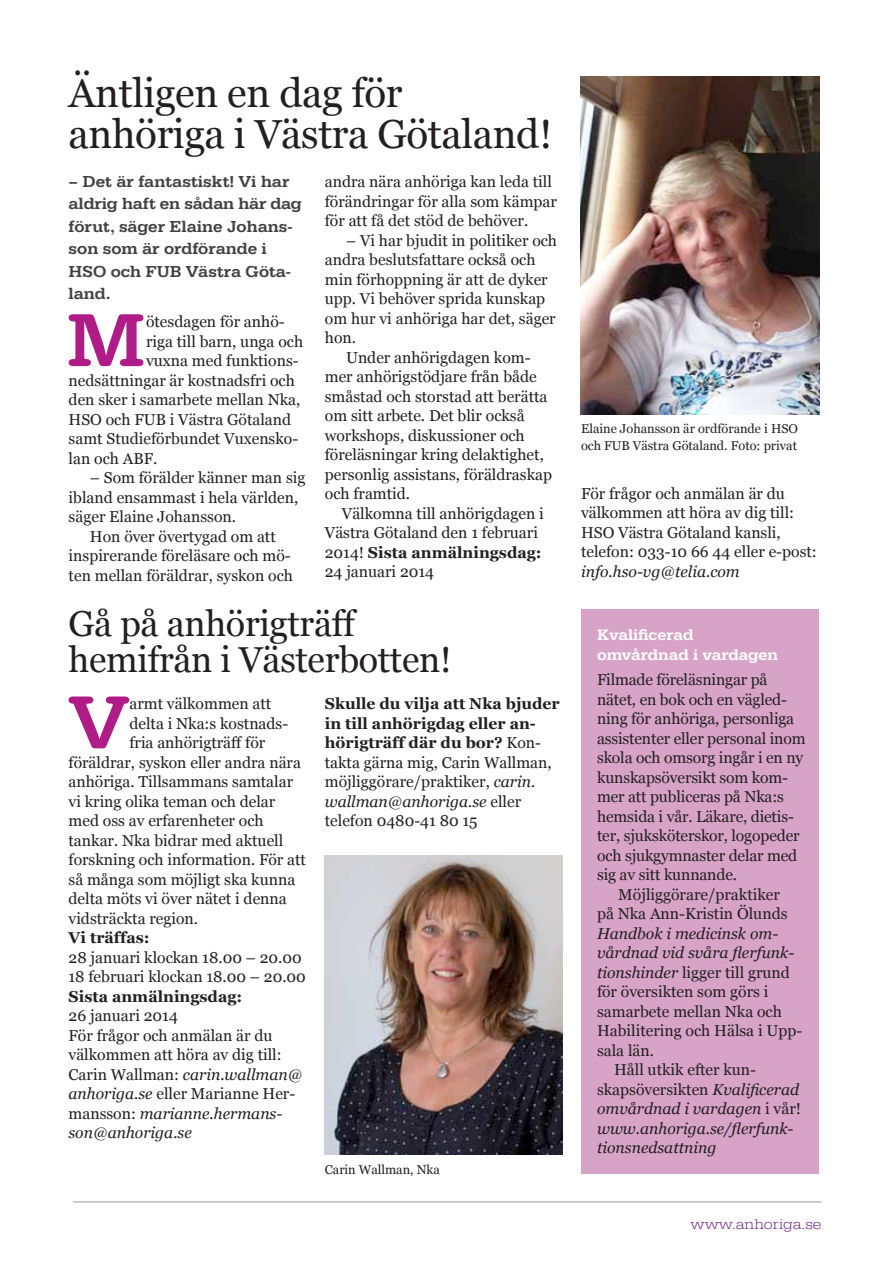
<style>
.page{position:relative;width:893px;height:1263px;background:#fff}
.page>*{position:absolute;margin:0;border:0;box-sizing:border-box;transform-origin:0 0}
.t1{font:500 77.7px "Typewriter URW Wid";color:#b01c87}
.t2{font:40.5px/40.5px "Georgia";letter-spacing:-.01em;color:#231f20}
.t3{font:36px/36px "Georgia";letter-spacing:-.01em;color:#231f20}
.t4{font:500 16.5px/22.5px "Typewriter URW Wid";color:#414142}
.t5{font:15.75px/19.5px "Georgia";color:#231f20}
.t6{font:italic 15.75px "Georgia";color:#231f20}
.t7{font:700 15.75px "Georgia";color:#231f20}
.t8{font:500 15.75px/19.5px "Typewriter URW Wid";color:#fff}
.t9{font:300 15px "Typewriter URW Ext Wid";color:#702785}
.t10{font:12.75px/16.5px "Georgia";color:#231f20}
.s1{font-weight:400}
.s2{font-weight:700}
.s3{font-style:italic}
.s4{font-style:normal}
</style>
<div class="page">
<div style="left:581px;top:609px;width:237px;height:565px;background:#d7a3c7"></div>
<hr style="left:73px;top:1201px;width:749px;height:1px;background:#949698">
<img style="left:325px;top:855px;width:237px;height:299px">
<img style="left:581px;top:77px;width:238px;height:338px">
<h2 class="t2" style="left:69px;top:74px;width:485px">Äntligen en dag för anhöriga i Västra Götaland!</h2>
<p class="t4" style="left:69px;top:170px;width:235px">– Det är fantastiskt! Vi har aldrig haft en sådan här dag förut, säger Elaine Johans&shy;son som är ordförande i<br>HSO och FUB Västra Göta&shy;land.</p>
<h1 class="t1" style="left:66px;top:295px;width:82px">M</h1>
<p class="t5" style="left:146px;top:312px;width:140px">ötesdagen för anhö-</p>
<p class="t5" style="left:146px;top:332px;width:159px">riga till barn, unga och</p>
<p class="t5" style="left:146px;top:351px;width:154px">vuxna med funktions-</p>
<p class="t5" style="left:69px;top:371px;width:228px">nedsättningar är kostnadsfri och</p>
<p class="t5" style="left:69px;top:390px;width:233px">den sker i samarbete mellan Nka,</p>
<p class="t5" style="left:69px;top:410px;width:224px">HSO och FUB i Västra Götaland</p>
<p class="t5" style="left:69px;top:429px;width:231px">samt Studieförbundet Vuxensko-</p>
<p class="t5" style="left:69px;top:449px;width:90px">lan och ABF.</p>
<p class="t5" style="left:90px;top:468px;width:217px">– Som förälder känner man sig</p>
<p class="t5" style="left:69px;top:488px;width:231px">ibland ensammast i hela världen,</p>
<p class="t5" style="left:69px;top:507px;width:169px">säger Elaine Johansson.</p>
<p class="t5" style="left:90px;top:527px;width:187px">Hon över övertygad om att</p>
<p class="t5" style="left:69px;top:546px;width:224px">inspirerande föreläsare och mö-</p>
<p class="t5" style="left:69px;top:566px;width:226px">ten mellan föräldrar, syskon och</p>
<p class="t5" style="left:325px;top:172px;width:234px">andra nära anhöriga kan leda till förändringar för alla som kämpar för att få det stöd de behöver.</p>
<p class="t5" style="left:346px;top:231px;width:213px">– Vi har bjudit in politiker och</p>
<p class="t5" style="left:325px;top:250px;width:212px">andra beslutsfattare också och</p>
<p class="t5" style="left:325px;top:270px;width:224px">min förhoppning är att de dyker</p>
<p class="t5" style="left:325px;top:289px;width:222px">upp. Vi behöver sprida kunskap</p>
<p class="t5" style="left:325px;top:309px;width:232px">om hur vi anhöriga har det, säger</p>
<p class="t5" style="left:325px;top:328px;width:33px">hon.</p>
<p class="t5" style="left:346px;top:348px;width:186px">Under anhörigdagen kom-</p>
<p class="t5" style="left:325px;top:367px;width:213px">mer anhörigstödjare från både</p>
<p class="t5" style="left:325px;top:387px;width:224px">småstad och storstad att berätta</p>
<p class="t5" style="left:325px;top:406px;width:201px">om sitt arbete. Det blir också</p>
<p class="t5" style="left:325px;top:426px;width:201px">workshops, diskussioner och</p>
<p class="t5" style="left:325px;top:445px;width:221px">föreläsningar kring delaktighet,</p>
<p class="t5" style="left:325px;top:465px;width:229px">personlig assistans, föräldraskap</p>
<p class="t5" style="left:325px;top:484px;width:87px">och framtid.</p>
<p class="t5" style="left:342px;top:504px;width:203px">Välkomna till anhörigdagen i</p>
<p class="t5" style="left:325px;top:523px;width:215px">Västra Götaland den 1 februari</p>
<p class="t7" style="left:325px;top:542px;width:218px"><span class="s1">2014!</span> Sista anmälningsdag:</p>
<p class="t5" style="left:325px;top:562px;width:111px">24 januari 2014</p>
<h3 class="t3" style="left:69px;top:607px;width:385px">Gå på anhörigträff hemifrån i Västerbotten!</h3>
<p class="t5" style="left:325px;top:694px;width:236px"><span class="s2">Skulle du vilja att Nka bjuder in till anhörigdag eller an&shy;hörigträff där du bor?</span> Kon&shy;takta gärna mig, Carin Wallman, möjliggörare/praktiker, <span class="s3">carin. wallman@anhoriga.se</span> eller telefon 0480-41 80 15</p>
<h1 class="t1" style="left:68px;top:677px;width:63px">V</h1>
<p class="t5" style="left:129px;top:694px;width:143px">armt välkommen att</p>
<p class="t5" style="left:129px;top:714px;width:160px">delta i Nka:s kostnads-</p>
<p class="t5" style="left:129px;top:733px;width:137px">fria anhörigträff för</p>
<p class="t5" style="left:69px;top:753px;width:234px">föräldrar, syskon eller andra nära</p>
<p class="t5" style="left:69px;top:772px;width:226px">anhöriga. Tillsammans samtalar</p>
<p class="t5" style="left:69px;top:792px;width:208px">vi kring olika teman och delar</p>
<p class="t5" style="left:69px;top:811px;width:197px">med oss av erfarenheter och</p>
<p class="t5" style="left:69px;top:831px;width:216px">tankar. Nka bidrar med aktuell</p>
<p class="t5" style="left:69px;top:850px;width:239px">forskning och information. För att</p>
<p class="t5" style="left:69px;top:870px;width:228px">så många som möjligt ska kunna</p>
<p class="t5" style="left:69px;top:889px;width:220px">delta möts vi över nätet i denna</p>
<p class="t5" style="left:69px;top:909px;width:131px">vidsträckta region.</p>
<p class="t7" style="left:69px;top:928px;width:83px">Vi träffas:</p>
<p class="t5" style="left:69px;top:948px;width:239px">28 januari klockan 18.00 – 20.00<br>18 februari klockan 18.00 – 20.00</p>
<p class="t7" style="left:69px;top:986px;width:175px">Sista anmälningsdag:</p>
<p class="t5" style="left:69px;top:1006px;width:235px">26 januari 2014<br>För frågor och anmälan är du välkommen att höra av dig till:<br>Carin Wallman: <span class="s3">carin.wallman@ anhoriga.se</span> eller Marianne Her&shy;mansson: <span class="s3">marianne.hermans&shy;son@anhoriga.se</span></p>
<p class="t10" style="left:325px;top:1161px;width:117px">Carin Wallman, Nka</p>
<p class="t10" style="left:581px;top:421px;width:218px">Elaine Johansson är ordförande i HSO och FUB Västra Götaland. Foto: privat</p>
<p class="t5" style="left:581px;top:484px;width:237px">För frågor och anmälan är du välkommen att höra av dig till:<br>HSO Västra Götaland kansli, telefon: 033-10 66 44 eller e-post:</p>
<p class="t6" style="left:581px;top:561px;width:160px">info.hso-vg@telia.com</p>
<p class="t8" style="left:597px;top:626px;width:183px">Kvalificerad omvårdnad i vardagen</p>
<p class="t5" style="left:597px;top:670px;width:172px">Filmade föreläsningar på</p>
<p class="t5" style="left:597px;top:690px;width:191px">nätet, en bok och en vägled-</p>
<p class="t5" style="left:597px;top:709px;width:199px">ning för anhöriga, personliga</p>
<p class="t5" style="left:597px;top:729px;width:210px">assistenter eller personal inom</p>
<p class="t5" style="left:597px;top:748px;width:208px">skola och omsorg ingår i en ny</p>
<p class="t5" style="left:597px;top:768px;width:193px">kunskapsöversikt som kom-</p>
<p class="t5" style="left:597px;top:787px;width:188px">mer att publiceras på Nka:s</p>
<p class="t5" style="left:597px;top:807px;width:198px">hemsida i vår. Läkare, dietis-</p>
<p class="t5" style="left:597px;top:826px;width:204px">ter, sjuksköterskor, logopeder</p>
<p class="t5" style="left:597px;top:846px;width:202px">och sjukgymnaster delar med</p>
<p class="t5" style="left:597px;top:865px;width:141px">sig av sitt kunnande.</p>
<p class="t5" style="left:618px;top:885px;width:163px">Möjliggörare/praktiker</p>
<p class="t5" style="left:597px;top:904px;width:192px">på Nka Ann-Kristin Ölunds</p>
<p class="t6" style="left:597px;top:923px;width:183px">Handbok i medicinsk om-</p>
<p class="t6" style="left:597px;top:943px;width:199px">vårdnad vid svåra flerfunk-</p>
<p class="t5" style="left:597px;top:963px;width:194px"><span class="s3">tionshinder</span> ligger till grund</p>
<p class="t5" style="left:597px;top:982px;width:173px">för översikten som görs i</p>
<p class="t5" style="left:597px;top:1002px;width:186px">samarbete mellan Nka och</p>
<p class="t5" style="left:597px;top:1021px;width:207px">Habilitering och Hälsa i Upp-</p>
<p class="t5" style="left:597px;top:1041px;width:58px">sala län.</p>
<p class="t5" style="left:614px;top:1060px;width:144px">Håll utkik efter kun-</p>
<p class="t5" style="left:597px;top:1080px;width:204px">skapsöversikten <span class="s3">Kvalificerad</span></p>
<p class="t6" style="left:597px;top:1099px;width:206px">omvårdnad i vardagen <span class="s4">i vår!</span></p>
<p class="t6" style="left:597px;top:1118px;width:198px">www.anhoriga.se/flerfunk-</p>
<p class="t6" style="left:597px;top:1138px;width:121px">tionsnedsattning</p>
<p class="t9" style="left:691px;top:1215px;width:133px">www.anhoriga.se</p>
</div>
